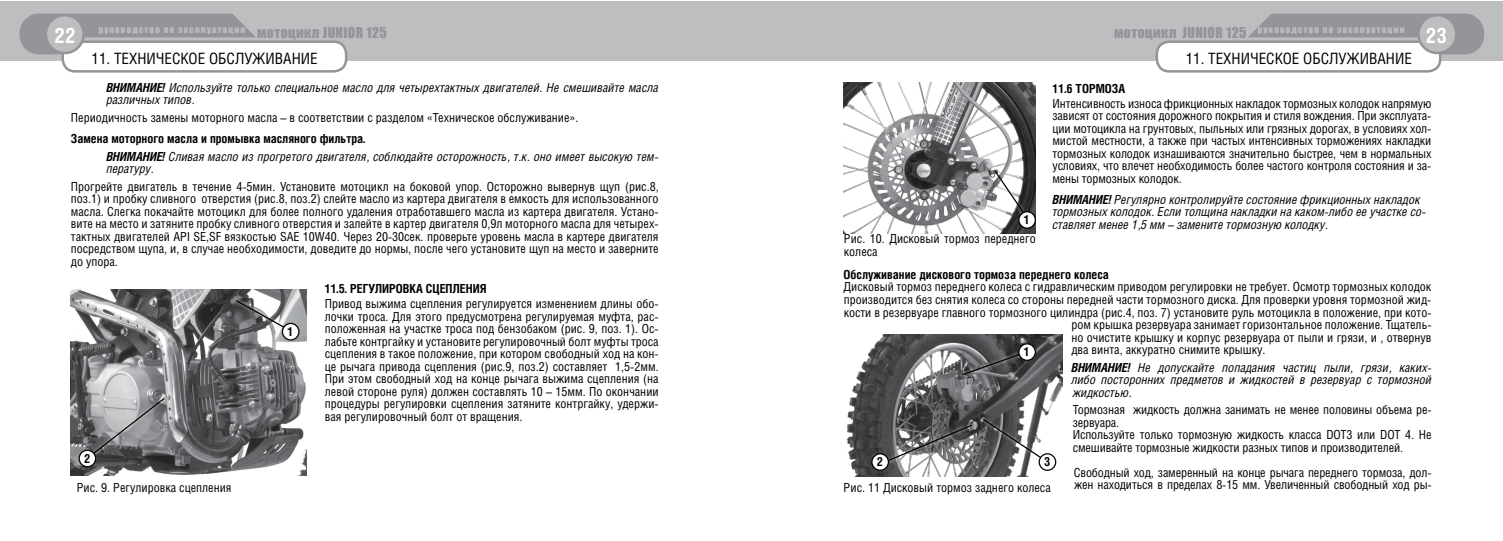
<style>
.page{position:relative;width:1503px;height:541px;background:#fff}
.page>*{position:absolute;margin:0;border:0;box-sizing:border-box;transform-origin:0 0}
.t1{font:700 21.25px "Helios Cond";color:#fff}
.t2{font:15.62px "Helios Cond";color:#000}
.t3{font:13.75px "Impact";letter-spacing:.03em;color:#939598}
.t4{font:12.5px/12.5px "Helios Cond";color:#000;text-align:justify}
.t5{font:italic 12.5px/12.5px "Helios Cond";color:#000}
.t6{font:700 12.5px "Helios Cond";color:#000}
.t7{font:8.75px "Impact";letter-spacing:.14em;color:#bcbec0}
.s1{font-weight:700}
.s2{font-weight:700;font-style:normal}
</style>
<div class="page">
<div style="left:0;top:1px;width:751px;height:59px;background:#bcbec0"></div>
<svg style="left:20px;top:14px;width:236px;height:40px;background:#999b9d"></svg>
<div style="left:751px;top:1px;width:751px;height:59px;background:#bcbec0"></div>
<svg style="left:1248px;top:14px;width:236px;height:40px;background:#989a9d"></svg>
<img style="left:843px;top:82px;width:192px;height:151px">
<img style="left:71px;top:289px;width:236px;height:186px">
<div style="left:63px;top:42px;width:283px;height:29px;background:#fff;border-radius:12px"></div>
<div style="left:61px;top:40px;width:286px;height:33px;border:2px solid #939598;border-radius:12px"></div>
<div style="left:46px;top:15px;width:38px;height:38px;background:#bcbec0;border-radius:50%"></div>
<div style="left:45px;top:14px;width:40px;height:40px;border:2px solid #939598;border-radius:50%"></div>
<div style="left:1156px;top:42px;width:284px;height:29px;background:#fff;border-radius:12px"></div>
<div style="left:1155px;top:40px;width:286px;height:33px;border:2px solid #939598;border-radius:12px"></div>
<div style="left:1418px;top:15px;width:38px;height:38px;background:#bcbec0;border-radius:50%"></div>
<div style="left:1417px;top:14px;width:40px;height:40px;border:2px solid #939598;border-radius:50%"></div>
<div style="left:232px;top:296px;width:63px;height:39px;background:#fff;opacity:.8"></div>
<svg style="left:234px;top:299px;width:60px;height:34px"></svg>
<svg style="left:282px;top:323px;width:17px;height:17px"></svg>
<div style="left:282px;top:322px;width:17px;height:18px;border:1px solid #000;border-radius:50%"></div>
<div style="left:83px;top:394px;width:84px;height:68px;background:#fff;opacity:.8"></div>
<svg style="left:85px;top:396px;width:81px;height:64px;background:#88898b"></svg>
<div style="left:79px;top:450px;width:17px;height:16px;background:#fff;border-radius:50%"></div>
<div style="left:79px;top:449px;width:17px;height:18px;border:1px solid #000;border-radius:50%"></div>
<div style="left:991px;top:167px;width:41px;height:56px;background:#fff;opacity:.8"></div>
<svg style="left:993px;top:169px;width:37px;height:52px"></svg>
<img style="left:846px;top:334px;width:216px;height:142px">
<svg style="left:1018px;top:211px;width:17px;height:17px"></svg>
<div style="left:1018px;top:211px;width:18px;height:18px;border:1px solid #000;border-radius:50%"></div>
<div style="left:958px;top:348px;width:71px;height:30px;background:#fff;opacity:.8"></div>
<svg style="left:960px;top:350px;width:67px;height:26px;background:#59595b"></svg>
<div style="left:877px;top:421px;width:98px;height:46px;background:#fff;opacity:.8"></div>
<svg style="left:879px;top:423px;width:94px;height:42px;background:#7a7b7d"></svg>
<div style="left:979px;top:415px;width:72px;height:51px;background:#fff;opacity:.8"></div>
<svg style="left:981px;top:417px;width:68px;height:46px"></svg>
<div style="left:1039px;top:453px;width:16px;height:17px;background:#fff;border-radius:50%"></div>
<div style="left:1038px;top:453px;width:18px;height:17px;border:1px solid #000;border-radius:50%"></div>
<svg style="left:1018px;top:343px;width:17px;height:17px"></svg>
<div style="left:1018px;top:343px;width:18px;height:18px;border:1px solid #000;border-radius:50%"></div>
<div style="left:872px;top:453px;width:16px;height:17px;background:#fff;border-radius:50%"></div>
<div style="left:871px;top:453px;width:18px;height:17px;border:1px solid #000;border-radius:50%"></div>
<h1 class="t1" style="left:54px;top:23px;width:23px">22</h1>
<p class="t3" style="left:257px;top:22px;width:131px">мотоцикл JUNIOR 125</p>
<p class="t3" style="left:1114px;top:22px;width:134px">мотоцикл JUNIOR 125</p>
<p class="t7" style="left:99px;top:23px;width:148px">руководство по эксплуатации</p>
<p class="t7" style="left:1257px;top:23px;width:148px">руководство по эксплуатации</p>
<p class="t2" style="left:92px;top:49px;width:228px">11. Техническое обслуживание</p>
<p class="t2" style="left:1185px;top:49px;width:228px">11. Техническое обслуживание</p>
<h1 class="t1" style="left:1425px;top:23px;width:23px">23</h1>
<p class="t5" style="left:106px;top:81px;width:554px"><span class="s1">Внимание!</span> Используйте только специальное масло для четырехтактных двигателей. Не смешивайте масла различных типов.</p>
<p class="t4" style="left:71px;top:111px;width:509px">Периодичность замены моторного масла – в соответствии с разделом «Техническое обслуживание».</p>
<p class="t5" style="left:106px;top:129px;width:554px;line-height:17.5px;text-indent:-35px"><span class="s2">Замена моторного масла и промывка масляного фильтра.<br></span><span class="s1">Внимание!</span> Сливая масло из прогретого двигателя, соблюдайте осторожность, т.к. оно имеет высокую тем-</p>
<p class="t5" style="left:106px;top:162px;width:49px">пературу.</p>
<p class="t4" style="left:71px;top:179px;width:589px">Прогрейте двигатель в течение 4-5мин. Установите мотоцикл на боковой упор. Осторожно вывернув щуп (рис.8, поз.1) и пробку сливного отверстия (рис.8, поз.2) слейте масло из картера двигателя в емкость для использованного масла. Слегка покачайте мотоцикл для более полного удаления отработавшего масла из картера двигателя. Устано&shy;вите на место и затяните пробку сливного отверстия и залейте в картер двигателя 0,9л моторного масла для четырех&shy;тактных двигателей API SE,SF вязкостью SAE 10W40. Через 20-30сек. проверьте уровень масла в картере двигателя посредством щупа, и, в случае необходимости, доведите до нормы, после чего установите щуп на место и заверните до упора.</p>
<p class="t6" style="left:325px;top:281px;width:163px">11.5. Регулировка сцепления</p>
<p class="t4" style="left:325px;top:297px;width:335px">Привод выжима сцепления регулируется изменением длины обо&shy;лочки троса. Для этого предусмотрена регулируемая муфта, рас&shy;положенная на участке троса под бензобаком (рис. 9, поз. 1). Ос&shy;лабьте контргайку и установите регулировочный болт муфты троса сцепления в такое положение, при котором свободный ход на кон&shy;це рычага привода сцепления (рис.9, поз.2) составляет 1,5-2мм.<br>При этом свободный ход на конце рычага выжима сцепления (на левой стороне руля) должен составлять 10 – 15мм. По окончании процедуры регулировки сцепления затяните контргайку, удержи&shy;вая регулировочный болт от вращения.</p>
<p class="t6" style="left:287px;top:324px;width:7px">1</p>
<p class="t6" style="left:84px;top:451px;width:8px">2</p>
<p class="t4" style="left:77px;top:480px;width:156px">Рис. 9. Регулировка сцепления</p>
<p class="t6" style="left:1052px;top:80px;width:60px">11.6 Тормоза</p>
<p class="t4" style="left:1052px;top:96px;width:380px">Интенсивность износа фрикционных накладок тормозных колодок напрямую зависят от состояния дорожного покрытия и стиля вождения. При эксплуата&shy;ции мотоцикла на грунтовых, пыльных или грязных дорогах, в условиях хол&shy;мистой местности, а также при частых интенсивных торможениях накладки тормозных колодок изнашиваются значительно быстрее, чем в нормальных условиях, что влечет необходимость более частого контроля состояния и за&shy;мены тормозных колодок.</p>
<p class="t5" style="left:1052px;top:193px;width:375px"><span class="s1">Внимание!</span> Регулярно контролируйте состояние фрикционных накладок тормозных колодок. Если толщина накладки на каком-либо ее участке со&shy;ставляет менее 1,5 мм – замените тормозную колодку.</p>
<p class="t6" style="left:843px;top:267px;width:267px">Обслуживание дискового тормоза переднего колеса</p>
<p class="t4" style="left:843px;top:280px;width:589px">Дисковый тормоз переднего колеса с гидравлическим приводом регулировки не требует. Осмотр тормозных колодок</p>
<p class="t4" style="left:843px;top:293px;width:589px">производится без снятия колеса со стороны передней части тормозного диска. Для проверки уровня тормозной жид-</p>
<p class="t4" style="left:843px;top:305px;width:589px">кости в резервуаре главного тормозного цилиндра (рис.4, поз. 7) установите руль мотоцикла в положение, при кото-</p>
<p class="t4" style="left:1071px;top:318px;width:361px">ром крышка резервуара занимает горизонтальное положение. Тщатель-</p>
<p class="t4" style="left:1071px;top:330px;width:362px">но очистите крышку и корпус резервуара от пыли и грязи, и , отвернув</p>
<p class="t4" style="left:1071px;top:343px;width:196px">два винта, аккуратно снимите крышку.</p>
<p class="t5" style="left:1071px;top:360px;width:361px;text-align:justify"><span class="s1">Внимание!</span> Не допускайте попадания частиц пыли, грязи, каких&shy;либо посторонних предметов и жидкостей в резервуар с тормозной жидкостью.</p>
<p class="t4" style="left:1072px;top:403px;width:360px;text-align:left">Тормозная жидкость должна занимать не менее половины объема ре&shy;зервуара.<br>Используйте только тормозную жидкость класса DOT3 или DOT 4. Н е смешивайте тормозные жидкости разных типов и производителей.</p>
<p class="t4" style="left:1074px;top:465px;width:359px">Свободный ход, замеренный на конце рычага переднего тормоза, дол&shy;жен находиться в пределах 8-15 мм. Увеличенный свободный ход ры-</p>
<p class="t6" style="left:1023px;top:212px;width:7px">1</p>
<p class="t4" style="left:844px;top:232px;width:193px">Рис. 10. Дисковый тормоз переднего колеса</p>
<p class="t6" style="left:1023px;top:344px;width:7px">1</p>
<p class="t6" style="left:877px;top:454px;width:8px">2</p>
<p class="t6" style="left:1044px;top:454px;width:8px">3</p>
<p class="t4" style="left:843px;top:480px;width:209px">Рис. 11 Дисковый тормоз заднего колеса</p>
</div>
